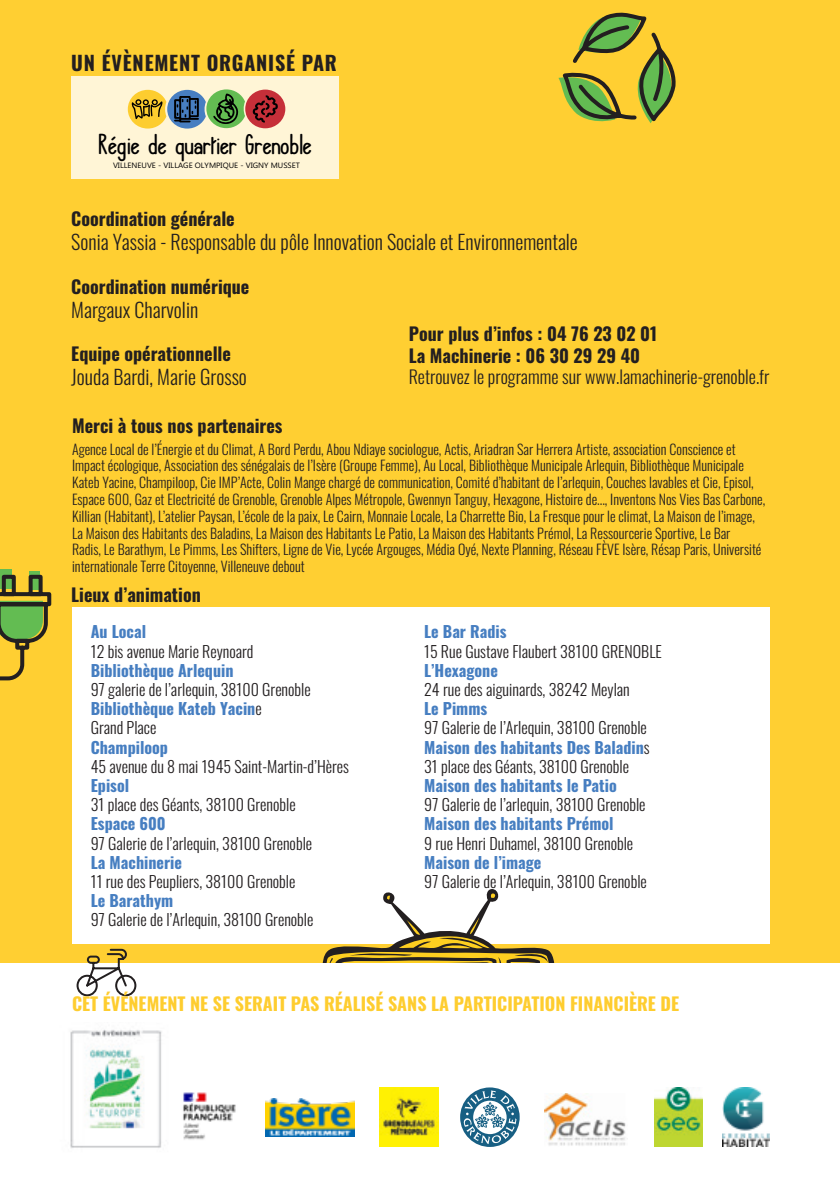
<style>
.page{position:relative;width:840px;height:1191px;background:#fff}
.page>*{position:absolute;margin:0;border:0;box-sizing:border-box;transform-origin:0 0}
.t1{font:24.8px "hlmt rounded";color:#000001}
.t2{font:20px "Oswald";color:#231f20}
.t3{font:20px "Oswald";letter-spacing:.04em;color:#231f20}
.t4{font:18px "Oswald";color:#231f20}
.t5{font:18px "Oswald";color:#fecd2f}
.t6{font:16px "Oswald";color:#231f20}
.t7{font:16px "Oswald";color:#467ec1}
.t8{font:14px/16.8px "Oswald";color:#231f20}
.t9{font:7.6px "Microsoft Phags Pa";color:#000001}
.s1{color:#231f20}
</style>
<div class="page">
<div style="left:0;top:0;width:839px;height:1022px;background:#ffcf32"></div>
<div style="left:72px;top:607px;width:696px;height:337px;background:#fff"></div>
<div style="left:29px;top:570px;width:10px;height:19px;background:#63bc52"></div>
<div style="left:0;top:569px;width:12px;height:19px;background:#63bc52"></div>
<svg style="left:0;top:573px;width:52px;height:108px"></svg>
<div style="left:71px;top:77px;width:267px;height:102px;background:#fff5d6"></div>
<div style="left:245px;top:90px;width:40px;height:38px;background:#c62f39;border-radius:50%"></div>
<svg style="left:252px;top:95px;width:26px;height:28px"></svg>
<svg style="left:128px;top:89px;width:117px;height:40px"></svg>
<svg style="left:558px;top:12px;width:118px;height:111px"></svg>
<svg style="left:322px;top:889px;width:233px;height:74px"></svg>
<svg style="left:488px;top:891px;width:10px;height:7px"></svg>
<svg style="left:386px;top:895px;width:4px;height:4px"></svg>
<div style="left:0;top:963px;width:839px;height:228px;background:#fff"></div>
<img style="left:183px;top:1092px;width:53px;height:48px">
<img style="left:265px;top:1098px;width:61px;height:38px">
<img style="left:379px;top:1144px;width:60px;height:3px">
<svg style="left:326px;top:917px;width:226px;height:227px"></svg>
<img style="left:544px;top:1094px;width:82px;height:52px">
<img style="left:654px;top:1087px;width:48px;height:60px">
<img style="left:722px;top:1087px;width:46px;height:60px">
<img style="left:70px;top:1029px;width:92px;height:119px">
<svg style="left:76px;top:948px;width:61px;height:49px"></svg>
<p class="t3" style="left:71px;top:45px;width:267px">UN ÉVÈNEMENT ORGANISÉ PAR</p>
<p class="t1" style="left:99px;top:130px;width:214px">Régie de quartier Grenoble</p>
<p class="t9" style="left:113px;top:160px;width:188px">VILLENEUVE - VILLAGE OLYMPIQUE - VIGNY MUSSET</p>
<p class="t4" style="left:71px;top:203px;width:165px">Coordination générale</p>
<p class="t2" style="left:71px;top:224px;width:508px">Sonia Yassia - Responsable du pôle Innovation Sociale et Environnementale</p>
<p class="t4" style="left:71px;top:270px;width:179px">Coordination numérique</p>
<p class="t2" style="left:71px;top:292px;width:128px">Margaux Charvolin</p>
<p class="t4" style="left:71px;top:337px;width:161px">Equipe opérationnelle</p>
<p class="t2" style="left:71px;top:359px;width:177px">Jouda Bardi, Marie Grosso</p>
<p class="t4" style="left:408px;top:318px;width:250px">Pour plus d’infos : 04 76 23 02 01</p>
<p class="t4" style="left:408px;top:339px;width:233px">La Machinerie : 06 30 29 29 40</p>
<p class="t4" style="left:408px;top:361px;width:362px">Retrouvez le programme sur www.lamachinerie-grenoble.fr</p>
<p class="t4" style="left:72px;top:409px;width:212px">Merci à tous nos partenaires</p>
<p class="t8" style="left:72px;top:439px;width:694px">Agence Local de l’Énergie et du Climat, A Bord Perdu, Abou Ndiaye sociologue, Actis, Ariadran Sar Herrera Artiste, association Conscience et Impact écologique, Association des sénégalais de l’Isère (Groupe Femme), Au Local, Bibliothèque Municipale Arlequin, Bibliothèque Municipale Kateb Yacine, Champiloop, Cie IMP’Acte, Colin Mange chargé de communication, Comité d’habitant de l’arlequin, Couches lavables et Cie, Episol, Espace 600, Gaz et Electricité de Grenoble, Grenoble Alpes Métropole, Gwennyn Tanguy, Hexagone, Histoire de..., Inventons Nos Vies Bas Carbone, Killian (Habitant), L’atelier Paysan, L’école de la paix, Le Cairn, Monnaie Locale, La Charrette Bio, La Fresque pour le climat, La Maison de l’image, La Maison des Habitants des Baladins, La Maison des Habitants Le Patio, La Maison des Habitants Prémol, La Ressourcerie Sportive, Le Bar<br>Radis, Le Barathym, Le Pimms, Les Shifters, Ligne de Vie, Lycée Argouges, Média Oyé, Nexte Planning, Réseau FÈVE Isère, Résap Paris, Université internationale Terre Citoyenne, Villeneuve debout</p>
<p class="t4" style="left:71px;top:578px;width:131px">Lieux d’animation</p>
<p class="t7" style="left:91px;top:617px;width:57px">Au Local</p>
<p class="t6" style="left:91px;top:637px;width:164px">12 bis avenue Marie Reynoard</p>
<p class="t7" style="left:91px;top:656px;width:144px">Bibliothèque Arlequin</p>
<p class="t6" style="left:91px;top:675px;width:221px">97 galerie de l’arlequin, 38100 Grenoble</p>
<p class="t7" style="left:91px;top:694px;width:172px">Bibliothèque Kateb Yacin<span class="s1">e</span></p>
<p class="t6" style="left:91px;top:713px;width:67px">Grand Place</p>
<p class="t7" style="left:91px;top:733px;width:79px">Champiloop</p>
<p class="t6" style="left:91px;top:752px;width:259px">45 avenue du 8 mai 1945 Saint-Martin-d’Hères</p>
<p class="t7" style="left:91px;top:771px;width:40px">Episol</p>
<p class="t6" style="left:91px;top:790px;width:206px">31 place des Géants, 38100 Grenoble</p>
<p class="t7" style="left:91px;top:809px;width:76px">Espace 600</p>
<p class="t6" style="left:91px;top:829px;width:223px">97 Galerie de l’arlequin, 38100 Grenoble</p>
<p class="t7" style="left:91px;top:848px;width:93px">La Machinerie</p>
<p class="t6" style="left:91px;top:867px;width:206px">11 rue des Peupliers, 38100 Grenoble</p>
<p class="t7" style="left:91px;top:886px;width:84px">Le Barathym</p>
<p class="t6" style="left:91px;top:905px;width:224px">97 Galerie de l’Arlequin, 38100 Grenoble</p>
<p class="t7" style="left:424px;top:617px;width:84px">Le Bar Radis</p>
<p class="t6" style="left:424px;top:637px;width:239px">15 Rue Gustave Flaubert 38100 GRENOBLE</p>
<p class="t7" style="left:424px;top:656px;width:75px">L’Hexagone</p>
<p class="t6" style="left:424px;top:675px;width:207px">24 rue des aiguinards, 38242 Meylan</p>
<p class="t7" style="left:424px;top:694px;width:64px">Le Pimms</p>
<p class="t6" style="left:424px;top:713px;width:224px">97 Galerie de l’Arlequin, 38100 Grenoble</p>
<p class="t7" style="left:424px;top:733px;width:227px">Maison des habitants Des Baladin<span class="s1">s</span></p>
<p class="t6" style="left:424px;top:752px;width:206px">31 place des Géants, 38100 Grenoble</p>
<p class="t7" style="left:424px;top:771px;width:194px">Maison des habitants le Patio</p>
<p class="t6" style="left:424px;top:790px;width:223px">97 Galerie de l’arlequin, 38100 Grenoble</p>
<p class="t7" style="left:424px;top:809px;width:191px">Maison des habitants Prémol</p>
<p class="t6" style="left:424px;top:829px;width:210px">9 rue Henri Duhamel, 38100 Grenoble</p>
<p class="t7" style="left:424px;top:848px;width:118px">Maison de l’image</p>
<p class="t6" style="left:424px;top:867px;width:224px">97 Galerie de l’Arlequin, 38100 Grenoble</p>
<p class="t5" style="left:72px;top:988px;width:608px">CET ÉVÉNEMENT NE SE SERAIT PAS RÉALISÉ SANS LA PARTICIPATION FINANCIÈRE DE</p>
</div>
